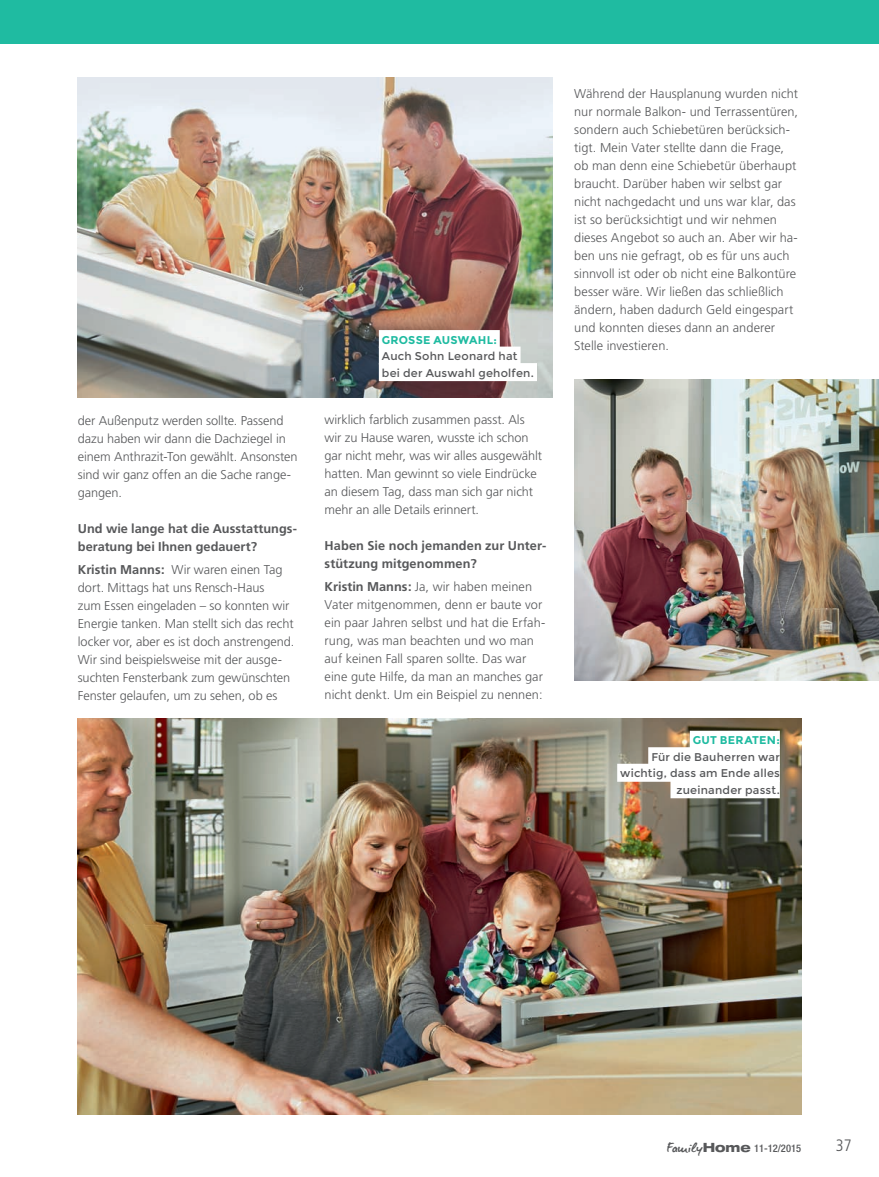
<style>
.page{position:relative;width:879px;height:1177px;background:#fff}
.page>*{position:absolute;margin:0;border:0;box-sizing:border-box;transform-origin:0 0}
.t1{font:300 condensed 16.5px "Frutiger";color:#57585a}
.t2{font:300 12.75px/18px "Frutiger";color:#57585a}
.t3{font:700 12.75px/18px "Frutiger";letter-spacing:.005em;color:#57585a}
.t4{font:11.25px/16.5px "Montserrat";letter-spacing:.02em;color:#57585a}
.t5{font:700 11.25px "Montserrat";letter-spacing:.02em;color:#1fbba1}
.t6{font:500 condensed 10.5px "Helvetica Neue";color:#57585a}
.s1{font-weight:700}
.s2{font-family:"Elisabethvonelm";font-weight:400;font-stretch:normal;font-size:14.25px}
.s3{font-weight:800;font-stretch:expanded;font-size:12.75px}
</style>
<div class="page">
<img style="left:78px;top:718px;width:723px;height:395px">
<div style="left:0;top:0;width:878px;height:44px;background:#1fbba1"></div>
<img style="left:78px;top:78px;width:475px;height:319px">
<img style="left:574px;top:379px;width:304px;height:301px">
<div style="left:379px;top:330px;width:120px;height:18px;background:#fff"></div>
<div style="left:379px;top:346px;width:141px;height:18px;background:#fff"></div>
<div style="left:379px;top:363px;width:158px;height:18px;background:#fff"></div>
<div style="left:689px;top:730px;width:90px;height:18px;background:#fff"></div>
<div style="left:648px;top:747px;width:131px;height:18px;background:#fff"></div>
<div style="left:617px;top:763px;width:162px;height:18px;background:#fff"></div>
<div style="left:670px;top:780px;width:109px;height:18px;background:#fff"></div>
<p class="t2" style="left:78px;top:411px;width:221px">der Außenputz werden sollte. Passend dazu haben wir dann die Dachziegel in einem Anthrazit-Ton gewählt. Ansonsten sind wir ganz offen an die Sache range&shy;gangen.</p>
<p class="t3" style="left:78px;top:519px;width:221px">Und wie lange hat die Ausstattungs&shy;beratung bei Ihnen gedauert?</p>
<p class="t2" style="left:78px;top:560px;width:218px"><span class="s1">Kristin Manns:</span> Wir waren einen Tag dort. Mittags hat uns Rensch-Haus<br>zum Essen eingeladen – so konnten wir Energie tanken. Man stellt sich das recht locker vor, aber es ist doch anstrengend.<br>Wir sind beispielsweise mit der ausge&shy;suchten Fensterbank zum gewünschten Fenster gelaufen, um zu sehen, ob es</p>
<p class="t5" style="left:382px;top:333px;width:116px">GROSSE AUSWAHL:</p>
<p class="t4" style="left:382px;top:348px;width:153px">Auch Sohn Leonard hat bei der Auswahl geholfen.</p>
<p class="t2" style="left:324px;top:410px;width:219px">wirklich farblich zusammen passt. Als wir zu Hause waren, wusste ich schon gar nicht mehr, was wir alles ausgewählt hatten. Man gewinnt so viele Eindrücke an diesem Tag, dass man sich gar nicht mehr an alle Details erinnert.</p>
<p class="t3" style="left:324px;top:536px;width:223px">Haben Sie noch jemanden zur Unter&shy;stützung mitgenommen?</p>
<p class="t2" style="left:324px;top:577px;width:222px"><span class="s1">Kristin Manns:</span> Ja, wir haben meinen Vater mitgenommen, denn er baute vor ein paar Jahren selbst und hat die Erfah&shy;rung, was man beachten und wo man auf keinen Fall sparen sollte. Das war eine gute Hilfe, da man an manches gar nicht denkt. Um ein Beispiel zu nennen:</p>
<p class="t2" style="left:574px;top:85px;width:225px">Während der Hausplanung wurden nicht nur normale Balkon- und Terrassentüren, sondern auch Schiebetüren berücksich&shy;tigt. Mein Vater stellte dann die Frage, ob man denn eine Schiebetür überhaupt braucht. Darüber haben wir selbst gar nicht nachgedacht und uns war klar, das ist so berücksichtigt und wir nehmen dieses Angebot so auch an. Aber wir ha&shy;ben uns nie gefragt, ob es für uns auch sinnvoll ist oder ob nicht eine Balkontüre besser wäre. Wir ließen das schließlich ändern, haben dadurch Geld eingespart und konnten dieses dann an anderer Stelle investieren.</p>
<p class="t5" style="left:692px;top:733px;width:89px">GUT BERATEN:</p>
<p class="t4" style="left:620px;top:748px;width:161px;text-align:right">Für die Bauherren war wichtig, dass am Ende alles zueinander passt.</p>
<p class="t6" style="left:667px;top:1141px;width:135px"><span class="s2">Family</span><span class="s3">Home</span> 11-12/2015</p>
<p class="t1" style="left:835px;top:1135px;width:17px">37</p>
</div>
